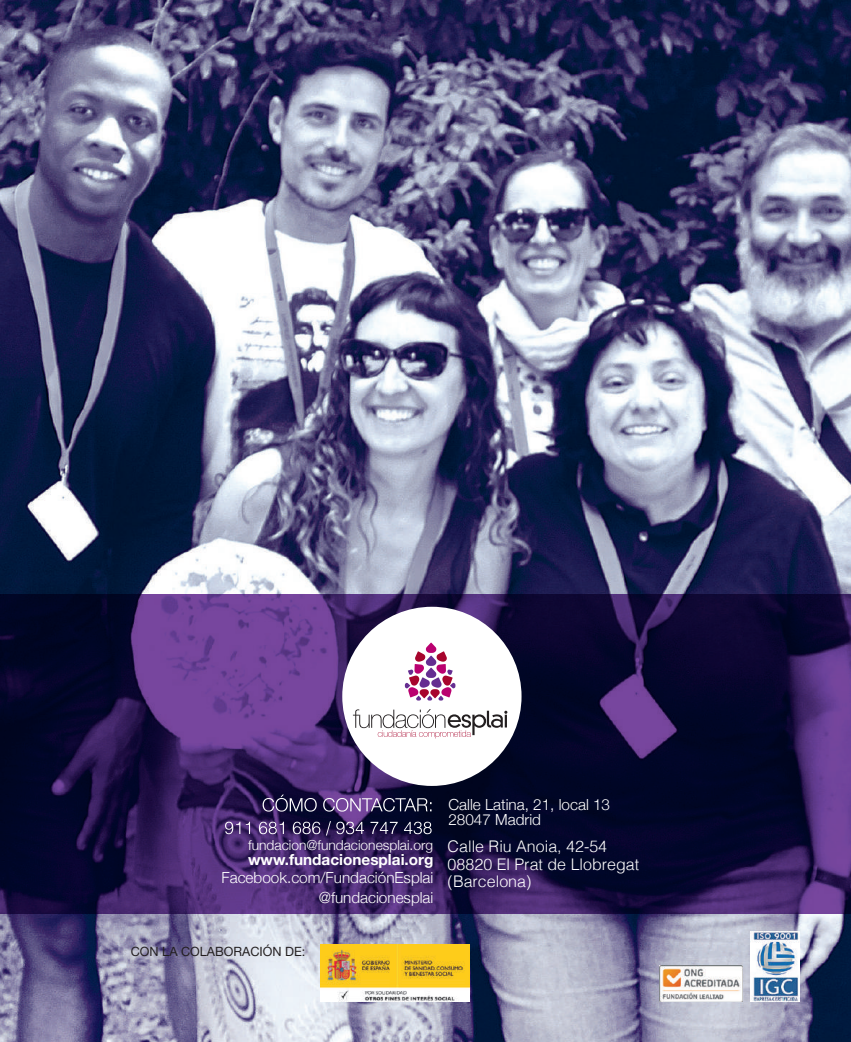
<style>
.page{position:relative;width:851px;height:1042px;background:#fff}
.page>*{position:absolute;margin:0;border:0;box-sizing:border-box;transform-origin:0 0}
.t1{font:300 16.05px/17.4px "Helvetica";color:#fff}
.t2{font:300 15.3px/19.2px "Helvetica Neue";color:#fff;text-align:right}
.t3{font:700 15.3px "Helvetica Neue";color:#fff}
.t4{font:300 13.8px "Helvetica Neue";color:#fff}
.t5{font:12.75px "Helvetica Neue";color:#231f20}
</style>
<div class="page">
<img style="left:0;top:0;width:850px;height:1042px">
<svg style="left:0;top:595px;width:850px;height:319px;background:#29194f"></svg>
<img style="left:320px;top:944px;width:149px;height:57px">
<svg style="left:262px;top:794px;width:55px;height:17px"></svg>
<svg style="left:323px;top:798px;width:108px;height:13px"></svg>
<svg style="left:225px;top:821px;width:206px;height:14px;background:#4d416c"></svg>
<div style="left:342px;top:607px;width:179px;height:179px;background:#fff;border-radius:50%"></div>
<svg style="left:405px;top:642px;width:50px;height:58px"></svg>
<svg style="left:353px;top:709px;width:154px;height:29px"></svg>
<img style="left:659px;top:965px;width:83px;height:36px">
<img style="left:750px;top:932px;width:49px;height:69px">
<p class="t4" style="left:248px;top:833px;width:186px">fundacion@fundacionesplai.org</p>
<p class="t3" style="left:248px;top:847px;width:187px">www.fundacionesplai.org</p>
<p class="t2" style="left:221px;top:867px;width:213px">Facebook.com/FundaciónEsplai @fundacionesplai</p>
<p class="t5" style="left:131px;top:942px;width:10px">CON</p>
<p class="t5" style="left:162px;top:942px;width:29px">LA COLA</p>
<p class="t5" style="left:215px;top:942px;width:18px">BORACIÓN</p>
<p class="t5" style="left:285px;top:942px;width:22px">DE :</p>
<p class="t2" style="left:448px;top:796px;width:163px;line-height:14.5px;text-align:left">Calle Latina, 21, local 13<br>28047 Madrid</p>
<p class="t1" style="left:447px;top:837px;width:193px">Calle Riu Anoia, 42-54<br>08820 El Prat de Llobregat (Barcelona)</p>
</div>
